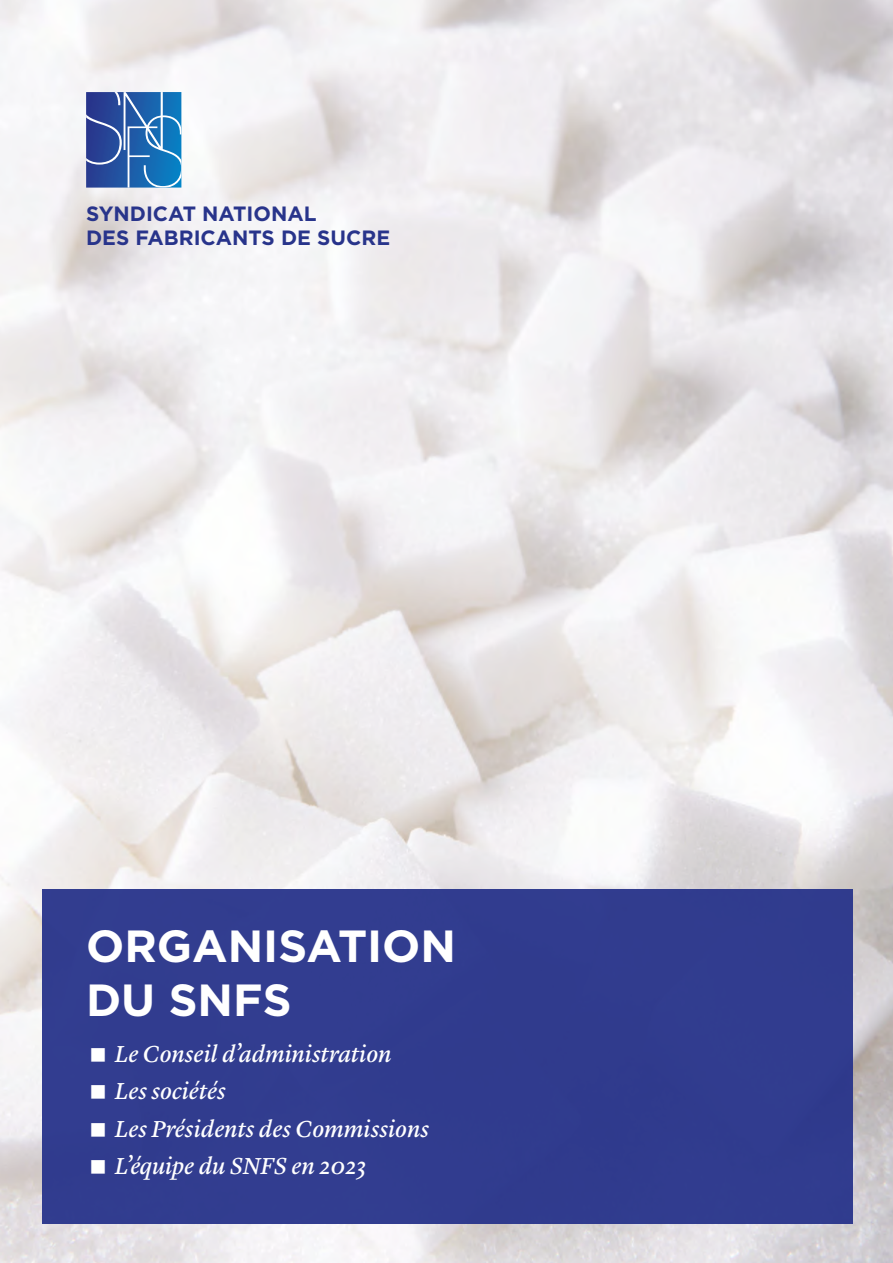
<style>
.page{position:relative;width:893px;height:1263px;background:#fff}
.page>*{position:absolute;margin:0;border:0;box-sizing:border-box;transform-origin:0 0}
.t1{font:700 45px/54px "Gotham";color:#fff}
.t2{font:italic 24px/37.5px "Lyon Text Regular No.2";letter-spacing:-.005em;color:#fff}
.t3{font:700 20.7px/24.8px "Gotham";color:#28348b}
</style>
<div class="page">
<img style="left:0;top:0;width:893px;height:1263px">
<div style="left:42px;top:889px;width:810px;height:334px;background:#313c8f"></div>
<svg style="left:86px;top:92px;width:95px;height:96px;background:#386db1"></svg>
<p class="t3" style="left:86px;top:200px;width:306px">SYNDICAT NATIONAL<br>DES FABRICANTS DE SUCRE</p>
<h1 class="t1" style="left:86px;top:918px;width:371px">ORGANISATION<br>DU SNFS</h1>
<p class="t2" style="left:115px;top:1033px;width:316px">Le Conseil ’dadministration<br>Les sociétés<br>Les Présidents des Commissions ’Léquipe du SNFS en 2023</p>
</div>
